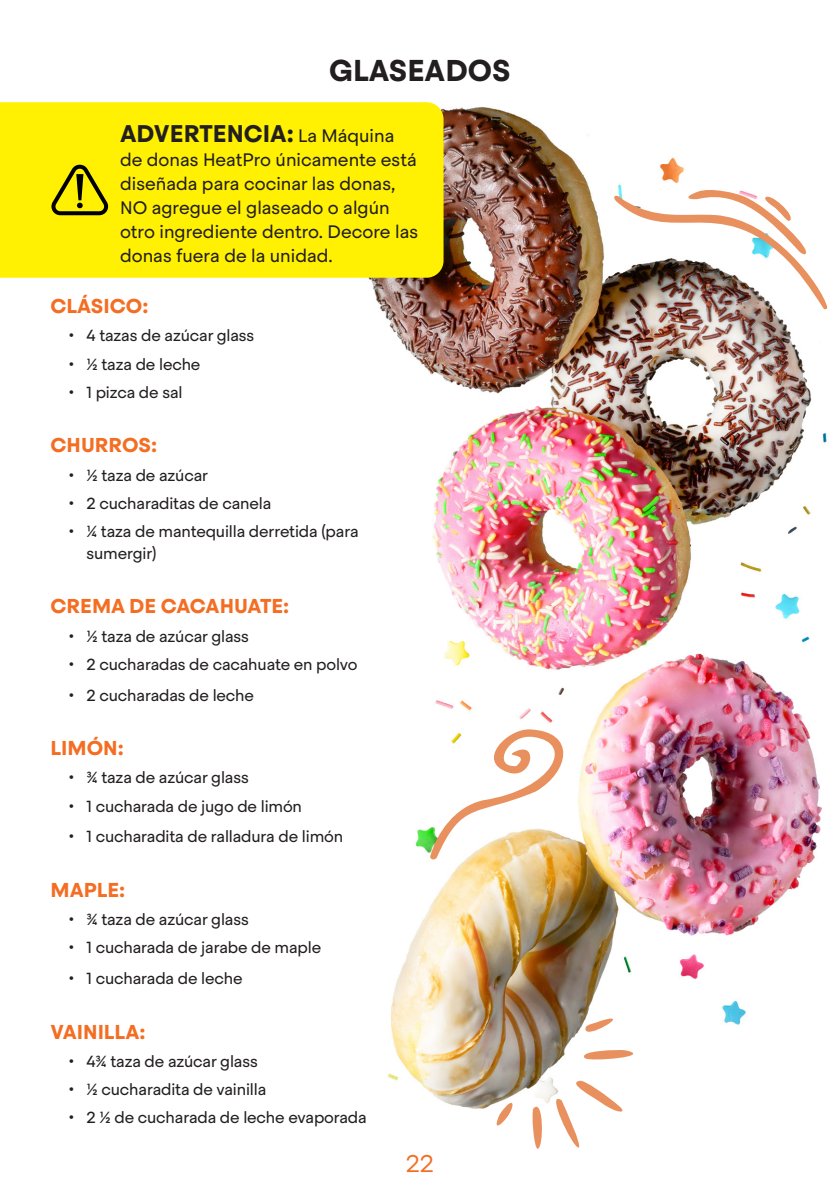
<style>
.page{position:relative;width:840px;height:1191px;background:#fff}
.page>*{position:absolute;margin:0;border:0;box-sizing:border-box;transform-origin:0 0}
.Numbers{font:700 30px "Steradian";color:#231f20}
.Numbers-2{font:700 24px "Steradian";color:#231f20}
.t1{font:300 24px "Steradian";color:#f36e23}
.Ingredientes{font:700 20px "Steradian";color:#f36e23}
.Numbers-3{font:18px/24px "Steradian";color:#231f20}
.t2{font:16px/21.6px "Steradian";letter-spacing:-.01em;color:#231f20}
.s1{font-weight:400;font-size:18px}
</style>
<div class="page">
<img style="left:368px;top:107px;width:460px;height:1002px">
<div style="left:0;top:102px;width:443px;height:176px;background:#fff101"></div>
<svg style="left:51px;top:165px;width:62px;height:52px;background:#c0b501"></svg>
<img style="left:611px;top:187px;width:216px;height:123px">
<svg style="left:430px;top:728px;width:147px;height:133px"></svg>
<svg style="left:577px;top:1049px;width:79px;height:13px"></svg>
<svg style="left:530px;top:1080px;width:97px;height:69px"></svg>
<svg style="left:582px;top:1010px;width:54px;height:32px"></svg>
<svg style="left:494px;top:1090px;width:22px;height:36px"></svg>
<p class="Numbers" style="left:329px;top:51px;width:183px">GLASEADOS</p>
<p class="Numbers-2" style="left:120px;top:118px;width:276px">ADVERTENCIA: <span class="s1">La Máquina</span></p>
<p class="Numbers-3" style="left:120px;top:147px;width:299px">de donas HeatPro únicamente está diseñada para cocinar las donas,<br>NO agregue el glaseado o algún otro ingrediente dentro. Decore las donas fuera de la unidad.</p>
<p class="Ingredientes" style="left:50px;top:293px;width:99px">CLÁSICO:</p>
<p class="t2" style="left:68px;top:325px;width:187px">• 4 tazas de azúcar glass</p>
<p class="t2" style="left:68px;top:353px;width:133px">• ½ taza de leche</p>
<p class="t2" style="left:68px;top:381px;width:115px">• 1 pizca de sal</p>
<p class="Ingredientes" style="left:50px;top:433px;width:108px">CHURROS:</p>
<p class="t2" style="left:68px;top:464px;width:141px">• ½ taza de azúcar</p>
<p class="t2" style="left:68px;top:492px;width:204px">• 2 cucharaditas de canela</p>
<p class="t2" style="left:86px;top:521px;width:273px;text-indent:-18px">• ¼ taza de mantequilla derretida (para sumergir)</p>
<p class="Ingredientes" style="left:50px;top:594px;width:240px">CREMA DE CACAHUATE:</p>
<p class="t2" style="left:68px;top:625px;width:182px">• ½ taza de azúcar glass</p>
<p class="t2" style="left:68px;top:653px;width:290px">• 2 cucharadas de cacahuate en polvo</p>
<p class="t2" style="left:68px;top:684px;width:187px">• 2 cucharadas de leche</p>
<p class="Ingredientes" style="left:50px;top:735px;width:75px">LIMÓN:</p>
<p class="t2" style="left:68px;top:767px;width:182px">• ¾ taza de azúcar glass</p>
<p class="t2" style="left:68px;top:795px;width:235px">• 1 cucharada de jugo de limón</p>
<p class="t2" style="left:68px;top:826px;width:276px">• 1 cucharadita de ralladura de limón</p>
<p class="Ingredientes" style="left:50px;top:877px;width:76px">MAPLE:</p>
<p class="t2" style="left:68px;top:909px;width:182px">• ¾ taza de azúcar glass</p>
<p class="t2" style="left:68px;top:937px;width:254px">• 1 cucharada de jarabe de maple</p>
<p class="t2" style="left:68px;top:967px;width:175px">• 1 cucharada de leche</p>
<p class="Ingredientes" style="left:50px;top:1019px;width:96px">VAINILLA:</p>
<p class="t2" style="left:68px;top:1050px;width:191px">• 4¾ taza de azúcar glass</p>
<p class="t2" style="left:68px;top:1079px;width:199px">• ½ cucharadita de vainilla</p>
<p class="t2" style="left:68px;top:1107px;width:299px">• 2 ½ de cucharada de leche evaporada</p>
<h2 class="t1" style="left:405px;top:1149px;width:30px">22</h2>
</div>
